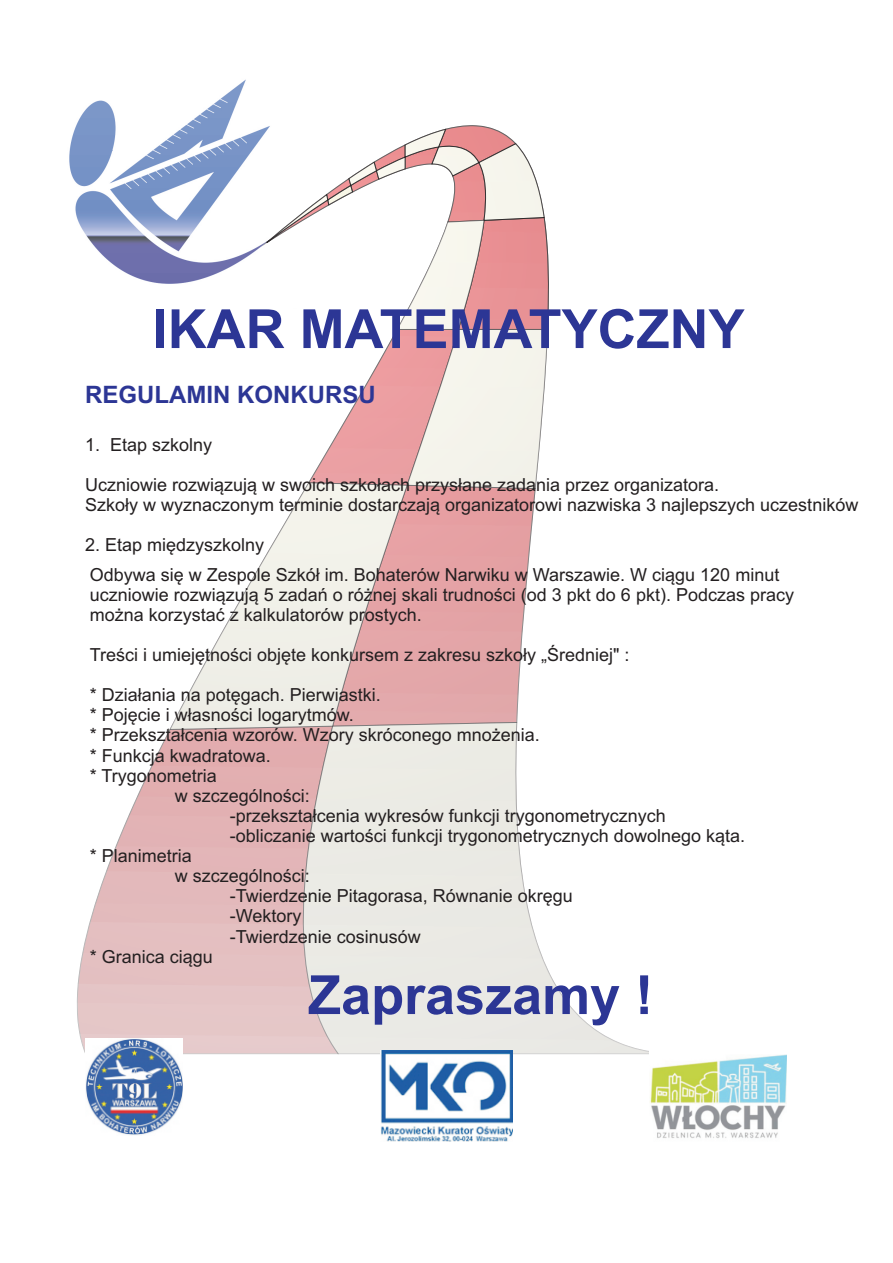
<style>
.page{position:relative;width:893px;height:1263px;background:#fff}
.page>*{position:absolute;margin:0;border:0;box-sizing:border-box;transform-origin:0 0}
.t1{font:700 54px "Arial";color:#2c3695}
.t2{font:700 24px "Arial";color:#2c3695}
.t3{font:18px/20.1px "Arial";color:#231f20}
</style>
<div class="page">
<img style="left:69px;top:100px;width:47px;height:118px">
<svg style="left:77px;top:126px;width:73px;height:156px"></svg>
<svg style="left:150px;top:79px;width:96px;height:205px"></svg>
<svg style="left:77px;top:730px;width:209px;height:325px;background:#e7c4c5"></svg>
<svg style="left:408px;top:489px;width:128px;height:186px;background:#e5a7aa"></svg>
<svg style="left:286px;top:675px;width:363px;height:380px"></svg>
<svg style="left:286px;top:722px;width:363px;height:332px;fill:#ebeae5"></svg>
<svg style="left:170px;top:489px;width:237px;height:240px;fill:#f1f1e9"></svg>
<svg style="left:246px;top:125px;width:303px;height:364px"></svg>
<img style="left:650px;top:1054px;width:137px;height:84px">
<img style="left:380px;top:1050px;width:132px;height:91px">
<img style="left:85px;top:1038px;width:97px;height:97px">
<h1 class="t1" style="left:153px;top:309px;width:593px">IKAR MATEMATYCZNY</h1>
<h2 class="t2" style="left:85px;top:385px;width:292px">REGULAMIN KONKURSU</h2>
<p class="t3" style="left:85px;top:436px;width:129px">1. Etap szkolny</p>
<p class="t3" style="left:85px;top:476px;width:775px">Uczniowie rozwi¹zuj¹ w swoich szko³ach przys³ane zadania przez organizatora.<br>Szko³y w wyznaczonym terminie dostarczaj¹ organizatorowi nazwiska 3 najlepszych uczestników</p>
<p class="t3" style="left:85px;top:532px;width:696px;line-height:29.2px">2. Etap miêdzyszkolny<br>Odbywa siê w Zespole Szkó³ im. Bohaterów Narwiku w Warszawie. W ci¹gu 120 minut</p>
<p class="t3" style="left:90px;top:586px;width:706px">uczniowie rozwi¹zuj¹ 5 zadañ o ró¿nej skali trudnoœci (od 3 pkt do 6 pkt). Podczas pracy mo¿na korzystaæ z kalkulatorów prostych.</p>
<p class="t3" style="left:90px;top:646px;width:541px">Treœci i umiejêtnoœci objête konkursem z zakresu szko³y „Œredniej" :</p>
<p class="t3" style="left:90px;top:686px;width:293px">* Dzia³ania na potêgach. Pierwiastki.</p>
<p class="t3" style="left:90px;top:707px;width:266px">* Pojêcie i w³asnoœci logarytmów.</p>
<p class="t3" style="left:90px;top:727px;width:452px">* Przekszta³cenia wzorów. Wzory skróconego mno¿enia.</p>
<p class="t3" style="left:90px;top:747px;width:183px">* Funkcja kwadratowa.</p>
<p class="t3" style="left:90px;top:767px;width:129px">* Trygonometria</p>
<p class="t3" style="left:175px;top:787px;width:137px">w szczególnoœci:</p>
<p class="t3" style="left:230px;top:807px;width:438px">-przekszta³cenia wykresów funkcji trygonometrycznych</p>
<p class="t3" style="left:230px;top:827px;width:517px">-obliczanie wartoœci funkcji trygonometrycznych dowolnego k¹ta.</p>
<p class="t3" style="left:90px;top:847px;width:104px">* Planimetria</p>
<p class="t3" style="left:175px;top:867px;width:137px">w szczególnoœci:</p>
<p class="t3" style="left:230px;top:888px;width:345px">-Twierdzenie Pitagorasa, Równanie okrêgu</p>
<p class="t3" style="left:230px;top:908px;width:73px">-Wektory</p>
<p class="t3" style="left:230px;top:928px;width:192px">-Twierdzenie cosinusów</p>
<p class="t3" style="left:90px;top:948px;width:125px">* Granica ci¹gu</p>
<h1 class="t1" style="left:308px;top:975px;width:347px">Zapraszamy !</h1>
</div>
